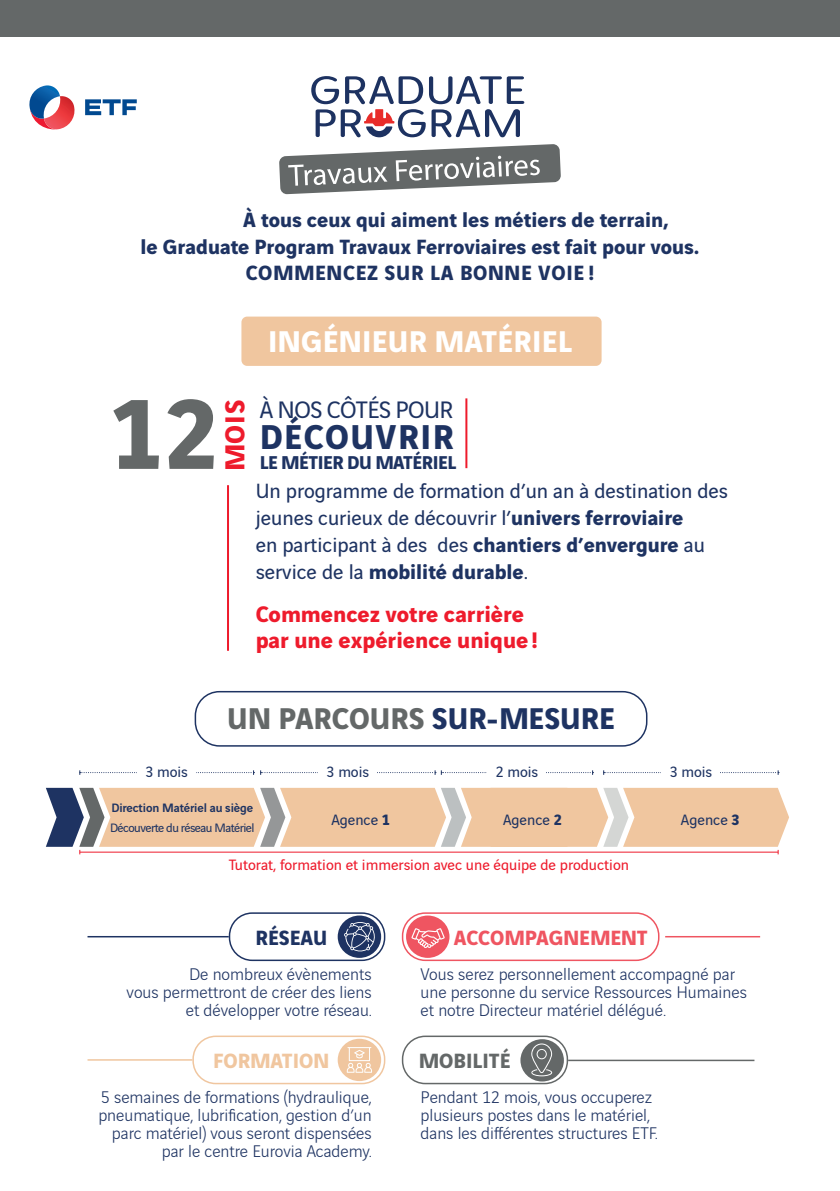
<style>
.page{position:relative;width:840px;height:1191px;background:#fff}
.page>*{position:absolute;margin:0;border:0;box-sizing:border-box;transform-origin:0 0}
.t1{font:700 106px "Vinci Sans";color:#646868}
.t2{font:700 36.8px "Vinci Sans";letter-spacing:.04em;color:#1e3362}
.t3{font:700 32px "Vinci Sans";color:#646868}
.t4{font:700 32px "Vinci Sans";letter-spacing:.01em;color:#fff}
.t5{font:700 29.2px "Vinci Sans";color:#ee1b2c}
.t6{font:25.4px "Vinci Sans";letter-spacing:-.02em;color:#1e3362}
.t7{font:700 24px/26px "Vinci Sans";color:#ee1b2c}
.t8{font:22px/26.8px "Vinci Sans";color:#1e3362}
.t9{font:700 22px "Vinci Sans";color:#1e3362}
.t10{font:700 22px "Vinci Sans";letter-spacing:.03em;color:#1e3362}
.t11{font:700 22px "Vinci Sans";color:#ef5561}
.t12{font:700 22px "Vinci Sans";color:#f0c69f}
.t13{font:700 22px "Vinci Sans";color:#646868}
.t14{font:700 19.8px "Vinci Sans";letter-spacing:-.02em;color:#1e3362}
.t15{font:300 18px/18px "Vinci Sans";color:#1e3362;text-align:right}
.t16{font:16px "Vinci Sans";color:#ee1b2c}
.t17{font:16px "Vinci Sans";color:#1e3362}
.t18{font:13px "Vinci Sans";letter-spacing:-.04em;color:#1e3362}
.t19{font:500 13px "Vinci Sans";letter-spacing:-.01em;color:#1e3362}
.s1{font-weight:700}
.s2{color:#1e3362}
</style>
<div class="page">
<div style="left:0;top:0;width:839px;height:37px;background:#646868"></div>
<div style="left:241px;top:316px;width:360px;height:50px;background:#f0c69f;border-radius:6px"></div>
<svg style="left:29px;top:85px;width:46px;height:45px"></svg>
<svg style="left:85px;top:99px;width:52px;height:16px"></svg>
<svg style="left:311px;top:76px;width:213px;height:61px"></svg>
<svg style="left:279px;top:144px;width:281px;height:50px"></svg>
<hr style="left:465px;top:398px;width:2px;height:70px;background:#ee1b2c">
<hr style="left:227px;top:485px;width:2px;height:166px;background:#ee1b2c">
<div style="left:194px;top:691px;width:453px;height:55px;border:2px solid #1e3362;border-radius:24px"></div>
<svg style="left:79px;top:770px;width:175px;height:5px"></svg>
<svg style="left:46px;top:788px;width:742px;height:66px;background:#e6c5ab"></svg>
<svg style="left:603px;top:770px;width:175px;height:5px"></svg>
<svg style="left:260px;top:770px;width:333px;height:5px"></svg>
<div style="left:137px;top:765px;width:59px;height:19px;background:#fff"></div>
<div style="left:318px;top:765px;width:59px;height:19px;background:#fff"></div>
<div style="left:661px;top:765px;width:58px;height:19px;background:#fff"></div>
<div style="left:487px;top:765px;width:59px;height:19px;background:#fff"></div>
<div style="left:229px;top:912px;width:156px;height:49px;border:2px solid #1e3362;border-radius:23px"></div>
<hr style="left:87px;top:936px;width:142px;height:1px;background:#1e3362">
<div style="left:337px;top:915px;width:44px;height:43px;background:#1e3362;border-radius:50%"></div>
<div style="left:192px;top:1035px;width:193px;height:49px;border:2px solid #f0c69f;border-radius:23px"></div>
<hr style="left:87px;top:1059px;width:105px;height:1px;background:#f0c69f">
<div style="left:337px;top:1038px;width:44px;height:43px;background:#f0c69f;border-radius:50%"></div>
<div style="left:401px;top:1035px;width:166px;height:49px;border:2px solid #646868;border-radius:23px"></div>
<hr style="left:567px;top:1059px;width:187px;height:2px;background:#646868">
<div style="left:520px;top:1039px;width:43px;height:42px;background:#646868;border-radius:50%"></div>
<div style="left:401px;top:912px;width:258px;height:49px;border:2px solid #ef5561;border-radius:23px"></div>
<hr style="left:664px;top:936px;width:95px;height:1px;background:#ef5561">
<div style="left:406px;top:915px;width:43px;height:43px;background:#ef5561;border-radius:50%"></div>
<svg style="left:343px;top:921px;width:32px;height:31px"></svg>
<svg style="left:531px;top:1043px;width:21px;height:33px"></svg>
<svg style="left:411px;top:928px;width:33px;height:20px"></svg>
<svg style="left:346px;top:1047px;width:26px;height:25px"></svg>
<p class="t9" style="left:243px;top:203px;width:427px">À tous ceux qui aiment les métiers de terrain,</p>
<p class="t9" style="left:140px;top:229px;width:560px">le Graduate Program Travaux Ferroviaires est fait pour vous.</p>
<p class="t10" style="left:245px;top:255px;width:350px">COMMENCEZ SUR LA BONNE VOIE !</p>
<p class="t4" style="left:268px;top:316px;width:305px">INGÉNIEUR MATÉRIEL</p>
<p class="t1" style="left:111px;top:350px;width:107px">12</p>
<p class="t5" style="left:211px;top:471px;width:73px;rotate:-90deg">MOIS</p>
<p class="t6" style="left:260px;top:391px;width:195px">À NOS CÔTÉS POUR</p>
<p class="t2" style="left:260px;top:408px;width:195px">DÉCOUVRIR</p>
<p class="t14" style="left:259px;top:446px;width:198px">LE MÉTIER DU MATÉRIEL</p>
<p class="t8" style="left:255px;top:476px;width:473px">Un programme de formation d’un an à destination des jeunes curieux de découvrir l’<span class="s1">univers ferroviaire<br></span>en participant à des des <span class="s1">chantiers d’envergure</span> au service de la <span class="s1">mobilité durable</span>.</p>
<p class="t7" style="left:255px;top:598px;width:283px">Commencez votre carrière par une expérience unique!</p>
<p class="t3" style="left:227px;top:693px;width:389px">UN PARCOURS <span class="s2">SUR-MESURE</span></p>
<p class="t17" style="left:145px;top:760px;width:44px">3 mois</p>
<p class="t17" style="left:326px;top:760px;width:44px">3 mois</p>
<p class="t17" style="left:495px;top:760px;width:44px">2 mois</p>
<p class="t17" style="left:669px;top:760px;width:44px">3 mois</p>
<p class="t19" style="left:111px;top:798px;width:143px">Direction Matériel au siège</p>
<p class="t18" style="left:110px;top:818px;width:146px">Découverte du réseau Matériel</p>
<p class="t17" style="left:331px;top:807px;width:60px">Agence <span class="s1">1</span></p>
<p class="t17" style="left:502px;top:807px;width:60px">Agence <span class="s1">2</span></p>
<p class="t17" style="left:680px;top:807px;width:60px">Agence <span class="s1">3</span></p>
<p class="t16" style="left:229px;top:852px;width:401px">Tutorat, formation et immersion avec une équipe de production</p>
<p class="t9" style="left:255px;top:920px;width:73px">RÉSEAU</p>
<p class="t15" style="left:126px;top:963px;width:246px">De nombreux évènements<br>vous permettront de créer des liens et développer votre réseau.</p>
<p class="t12" style="left:213px;top:1043px;width:118px">FORMATION</p>
<p class="t15" style="left:98px;top:1087px;width:275px">5 semaines de formations (hydraulique, pneumatique, lubrification, gestion d’un parc matériel) vous seront dispensées par le centre Eurovia Academy.</p>
<p class="t11" style="left:453px;top:920px;width:195px">ACCOMPAGNEMENT</p>
<p class="t15" style="left:420px;top:963px;width:328px;text-align:left">Vous serez personnellement accompagné par une personne du service Ressources Humaines et notre Directeur matériel délégué.</p>
<p class="t13" style="left:419px;top:1043px;width:93px">MOBILITÉ</p>
<p class="t15" style="left:420px;top:1087px;width:238px;text-align:left">Pendant 12 mois, vous occuperez plusieurs postes dans le matériel, dans les différentes structures ETF.</p>
</div>
